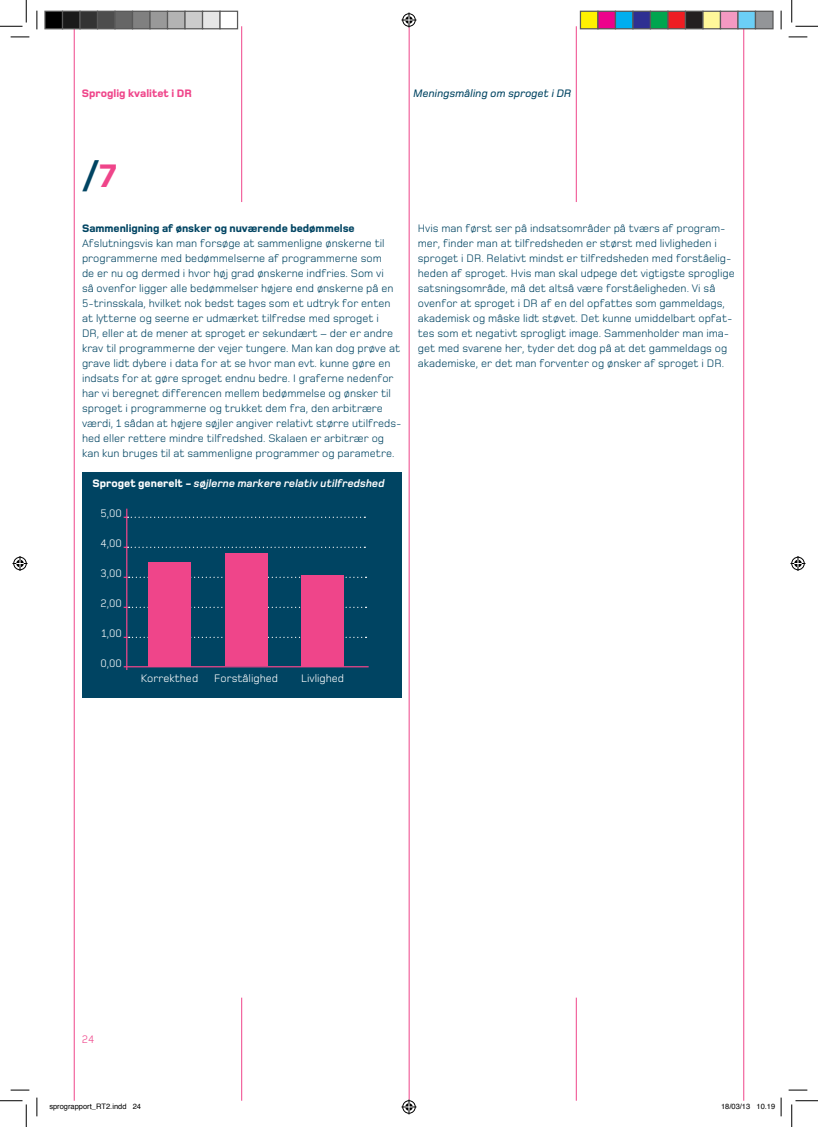
<style>
.page{position:relative;width:818px;height:1127px;background:#fff}
.page>*{position:absolute;margin:0;border:0;box-sizing:border-box;transform-origin:0 0}
.t1{font:800 33.75px "Foundry Monoline";color:#004462}
.t2{font:11.25px/15px "Foundry Monoline";color:#004462}
.t3{font:11.25px "Foundry Monoline";color:#fff}
.t4{font:italic 700 11.25px "Foundry Monoline";color:#fff}
.t5{font:800 11.25px "Foundry Monoline";color:#004462}
.t6{font:italic 500 11.25px "Foundry Monoline";color:#004462}
.t7{font:800 11.25px "Foundry Monoline";color:#ef458a}
.t8{font:11.25px "Foundry Monoline";color:#ef458a}
.t9{font:7.5px "Helvetica";color:#000}
.s1{color:#ef458a}
.s2{font-weight:800;font-style:normal}
</style>
<div class="page">
<hr style="left:409px;top:26px;width:1px;height:1074px;background:#ef458a">
<hr style="left:576px;top:997px;width:1px;height:103px;background:#ef458a">
<hr style="left:576px;top:26px;width:1px;height:176px;background:#ef458a">
<hr style="left:743px;top:26px;width:1px;height:1074px;background:#ef458a">
<hr style="left:241px;top:997px;width:1px;height:103px;background:#ef458a">
<hr style="left:241px;top:26px;width:1px;height:176px;background:#ef458a">
<hr style="left:74px;top:26px;width:1px;height:1074px;background:#ef458a">
<div style="left:82px;top:472px;width:319px;height:225px;background:#004462"></div>
<hr style="left:124px;top:666px;width:245px;height:1px;background:#ef458a">
<svg style="left:124px;top:516px;width:241px;height:2px"></svg>
<svg style="left:124px;top:546px;width:241px;height:2px"></svg>
<svg style="left:124px;top:576px;width:242px;height:2px"></svg>
<svg style="left:124px;top:606px;width:242px;height:2px"></svg>
<svg style="left:124px;top:636px;width:242px;height:2px"></svg>
<hr style="left:126px;top:508px;width:1px;height:162px;background:#ef458a">
<div style="left:148px;top:562px;width:43px;height:104px;background:#ef458a"></div>
<div style="left:225px;top:553px;width:42px;height:113px;background:#ef458a"></div>
<div style="left:301px;top:575px;width:43px;height:91px;background:#ef458a"></div>
<svg style="left:11px;top:36px;width:18px;height:2px"></svg>
<svg style="left:788px;top:36px;width:19px;height:2px"></svg>
<svg style="left:11px;top:1089px;width:18px;height:1px"></svg>
<svg style="left:788px;top:1089px;width:19px;height:1px"></svg>
<svg style="left:36px;top:11px;width:2px;height:18px"></svg>
<svg style="left:36px;top:1097px;width:2px;height:18px"></svg>
<svg style="left:780px;top:11px;width:2px;height:18px"></svg>
<svg style="left:0;top:0;width:27px;height:27px"></svg>
<svg style="left:0;top:1100px;width:27px;height:26px"></svg>
<svg style="left:791px;top:0;width:27px;height:27px"></svg>
<svg style="left:791px;top:1100px;width:27px;height:26px"></svg>
<svg style="left:401px;top:13px;width:15px;height:15px"></svg>
<svg style="left:401px;top:1099px;width:15px;height:15px"></svg>
<svg style="left:13px;top:556px;width:15px;height:15px"></svg>
<svg style="left:790px;top:556px;width:15px;height:15px"></svg>
<div style="left:45px;top:11px;width:18px;height:18px;background:#000"></div>
<div style="left:44px;top:11px;width:19px;height:18px;border:1px solid #595959"></div>
<div style="left:63px;top:11px;width:17px;height:18px;background:#1a1a1a"></div>
<div style="left:62px;top:11px;width:19px;height:18px;border:1px solid #595959"></div>
<div style="left:80px;top:11px;width:18px;height:18px;background:#333"></div>
<div style="left:79px;top:11px;width:19px;height:18px;border:1px solid #595959"></div>
<div style="left:98px;top:11px;width:17px;height:18px;background:#4d4d4d"></div>
<div style="left:97px;top:11px;width:19px;height:18px;border:1px solid #595959"></div>
<div style="left:115px;top:11px;width:18px;height:18px;background:#666"></div>
<div style="left:114px;top:11px;width:19px;height:18px;border:1px solid #595959"></div>
<div style="left:133px;top:11px;width:17px;height:18px;background:#808080"></div>
<div style="left:132px;top:11px;width:19px;height:18px;border:1px solid #595959"></div>
<div style="left:150px;top:11px;width:18px;height:18px;background:#999"></div>
<div style="left:149px;top:11px;width:19px;height:18px;border:1px solid #595959"></div>
<div style="left:168px;top:11px;width:17px;height:18px;background:#b3b3b3"></div>
<div style="left:167px;top:11px;width:19px;height:18px;border:1px solid #595959"></div>
<div style="left:185px;top:11px;width:18px;height:18px;background:#ccc"></div>
<div style="left:184px;top:11px;width:19px;height:18px;border:1px solid #595959"></div>
<div style="left:203px;top:11px;width:17px;height:18px;background:#e6e6e6"></div>
<div style="left:202px;top:11px;width:19px;height:18px;border:1px solid #595959"></div>
<div style="left:219px;top:11px;width:19px;height:18px;border:1px solid #595959"></div>
<div style="left:580px;top:11px;width:18px;height:18px;background:#fff101"></div>
<div style="left:580px;top:11px;width:18px;height:18px;border:1px solid #595959"></div>
<div style="left:598px;top:11px;width:17px;height:18px;background:#ed028c"></div>
<div style="left:597px;top:11px;width:19px;height:18px;border:1px solid #595959"></div>
<div style="left:615px;top:11px;width:18px;height:18px;background:#00aeef"></div>
<div style="left:615px;top:11px;width:18px;height:18px;border:1px solid #595959"></div>
<div style="left:633px;top:11px;width:17px;height:18px;background:#2e3092"></div>
<div style="left:632px;top:11px;width:19px;height:18px;border:1px solid #595959"></div>
<div style="left:650px;top:11px;width:18px;height:18px;background:#00a54f"></div>
<div style="left:650px;top:11px;width:18px;height:18px;border:1px solid #595959"></div>
<div style="left:668px;top:11px;width:17px;height:18px;background:#ee1d23"></div>
<div style="left:667px;top:11px;width:19px;height:18px;border:1px solid #595959"></div>
<div style="left:685px;top:11px;width:18px;height:18px;background:#231f20"></div>
<div style="left:685px;top:11px;width:18px;height:18px;border:1px solid #595959"></div>
<div style="left:703px;top:11px;width:17px;height:18px;background:#fff79a"></div>
<div style="left:702px;top:11px;width:19px;height:18px;border:1px solid #595959"></div>
<div style="left:720px;top:11px;width:18px;height:18px;background:#f499c2"></div>
<div style="left:720px;top:11px;width:18px;height:18px;border:1px solid #595959"></div>
<div style="left:738px;top:11px;width:17px;height:18px;background:#6bcff6"></div>
<div style="left:737px;top:11px;width:19px;height:18px;border:1px solid #595959"></div>
<div style="left:755px;top:11px;width:18px;height:18px;background:#939598"></div>
<div style="left:755px;top:11px;width:18px;height:18px;border:1px solid #595959"></div>
<svg style="left:780px;top:1097px;width:2px;height:18px"></svg>
<p class="t7" style="left:82px;top:87px;width:111px">Sproglig kvalitet i DR</p>
<p class="t6" style="left:414px;top:87px;width:159px">Meningsmåling om sproget i DR</p>
<h1 class="t1" style="left:82px;top:157px;width:36px">/<span class="s1">7</span></h1>
<p class="t5" style="left:82px;top:222px;width:274px">Sammenligning af ønsker og nuværende bedømmelse</p>
<p class="t2" style="left:82px;top:235px;width:321px">Afslutningsvis kan man forsøge at sammenligne ønskerne til programmerne med bedømmelserne af programmerne som<br>de er nu og dermed i hvor høj grad ønskerne indfries. Som vi<br>så ovenfor ligger alle bedømmelser højere end ønskerne på en 5-trinsskala, hvilket nok bedst tages som et udtryk for enten at lytterne og seerne er udmærket tilfredse med sproget i<br>DR, eller at de mener at sproget er sekundært – der er andre krav til programmerne der vejer tungere. Man kan dog prøve at grave lidt dybere i data for at se hvor man evt. kunne gøre en indsats for at gøre sproget endnu bedre. I graferne nedenfor har vi beregnet differencen mellem bedømmelse og ønsker til sproget i programmerne og trukket dem fra, den arbitrære værdi, 1 sådan at højere søjler angiver relativt større utilfreds&shy;hed eller rettere mindre tilfredshed. Skalaen er arbitrær og kan kun bruges til at sammenligne programmer og parametre.</p>
<p class="t4" style="left:93px;top:477px;width:294px"><span class="s2">Sproget generelt -</span> søjlerne markere relativ utilfredshed</p>
<p class="t3" style="left:100px;top:507px;width:23px">5,00</p>
<p class="t3" style="left:100px;top:537px;width:23px">4,00</p>
<p class="t3" style="left:100px;top:567px;width:23px">3,00</p>
<p class="t3" style="left:100px;top:597px;width:23px">2,00</p>
<p class="t3" style="left:102px;top:627px;width:22px">1,00</p>
<p class="t3" style="left:100px;top:657px;width:23px">0,00</p>
<p class="t3" style="left:141px;top:672px;width:59px">Korrekthed</p>
<p class="t3" style="left:214px;top:672px;width:65px">Forstålighed</p>
<p class="t3" style="left:301px;top:672px;width:44px">Livlighed</p>
<p class="t2" style="left:418px;top:220px;width:318px">Hvis man først ser på indsatsområder på tværs af program&shy;mer, finder man at tilfredsheden er størst med livligheden i sproget i DR. Relativt mindst er tilfredsheden med forståelig&shy;heden af sproget. Hvis man skal udpege det vigtigste sproglige satsningsområde, må det altså være forståeligheden. Vi så ovenfor at sproget i DR af en del opfattes som gammeldags, akademisk og måske lidt støvet. Det kunne umiddelbart opfat&shy;tes som et negativt sprogligt image. Sammenholder man ima&shy;get med svarene her, tyder det dog på at det gammeldags og akademiske, er det man forventer og ønsker af sproget i DR.</p>
<p class="t8" style="left:82px;top:1032px;width:14px">24</p>
<p class="t9" style="left:49px;top:1100px;width:93px">sprograpport_RT2.indd 24</p>
<p class="t9" style="left:721px;top:1100px;width:56px">18/03/13 10.19</p>
</div>
